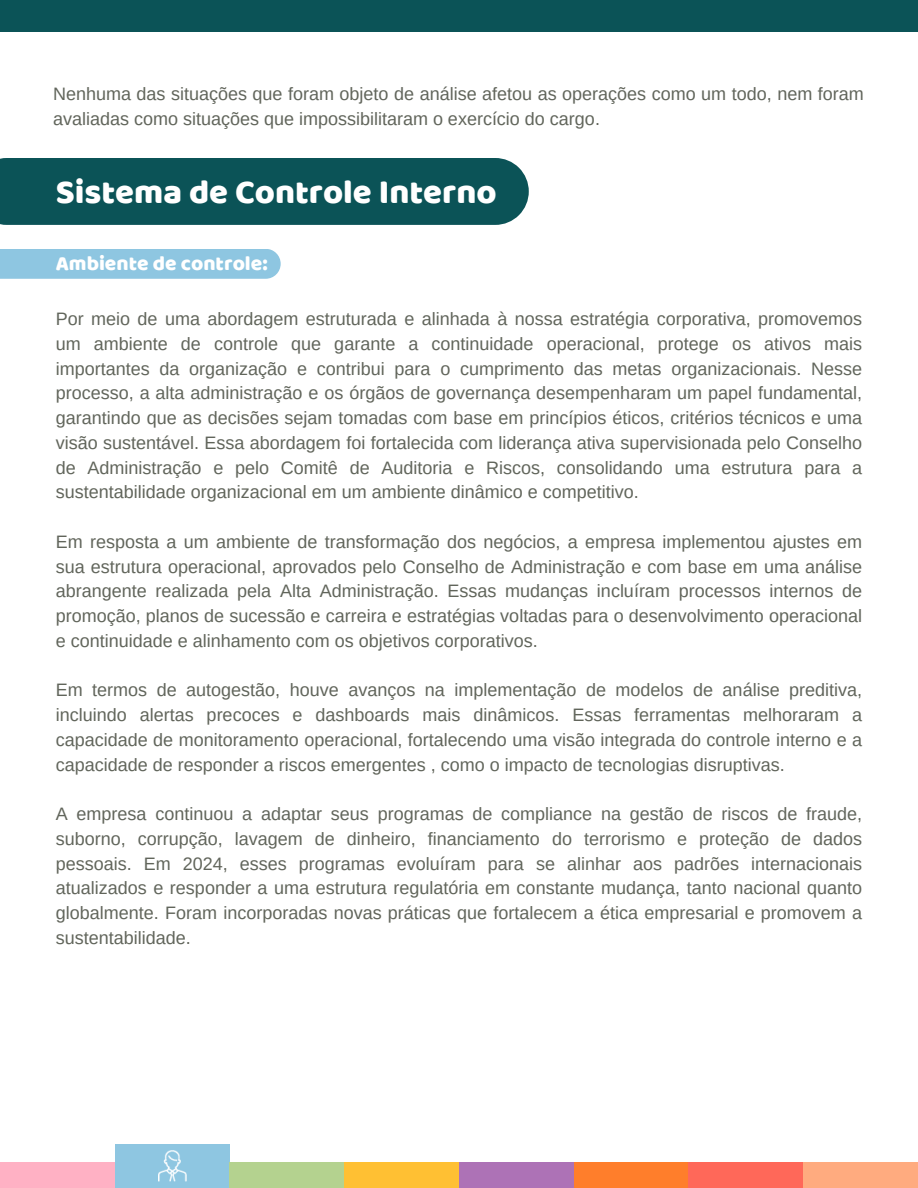
<style>
.page{position:relative;width:918px;height:1188px;background:#fff}
.page>*{position:absolute;margin:0;border:0;box-sizing:border-box;transform-origin:0 0}
.t1{font:34.5px "Baloo Chettan";color:#fff}
.t2{font:21px "Baloo Chettan";color:#fff}
.t3{font:18px/24.8px "Arimo";color:#61655b;text-align:justify}
</style>
<div class="page">
<div style="left:0;top:0;width:918px;height:32px;background:#0b5357"></div>
<div style="left:0;top:1163px;width:115px;height:25px;background:#ffb1c4"></div>
<div style="left:115px;top:1144px;width:114px;height:44px;background:#8ec6e1"></div>
<div style="left:230px;top:1163px;width:114px;height:25px;background:#b4d28f"></div>
<div style="left:344px;top:1163px;width:115px;height:25px;background:#ffc033"></div>
<div style="left:459px;top:1163px;width:115px;height:25px;background:#ad72b6"></div>
<div style="left:574px;top:1163px;width:114px;height:25px;background:#ff7e2b"></div>
<div style="left:688px;top:1163px;width:115px;height:25px;background:#ff6859"></div>
<div style="left:803px;top:1163px;width:115px;height:25px;background:#ffab7f"></div>
<img style="left:158px;top:1150px;width:28px;height:32px">
<div style="left:0;top:158px;width:529px;height:67px;background:#0b5357"></div>
<div style="left:0;top:249px;width:281px;height:30px;background:#8ec6e1"></div>
<p class="t3" style="left:53px;top:81px;width:812px">Nenhuma das situações que foram objeto de análise afetou as operações como um todo, nem foram avaliadas como situações que impossibilitaram o exercício do cargo.</p>
<h1 class="t1" style="left:56px;top:166px;width:442px">Sistema de Controle Interno</h1>
<h2 class="t2" style="left:56px;top:248px;width:214px">Ambiente de controle:</h2>
<p class="t3" style="left:56px;top:307px;width:808px">Por meio de uma abordagem estruturada e alinhada à nossa estratégia corporativa, promovemos um ambiente de controle que garante a continuidade operacional, protege os ativos mais importantes da organização e contribui para o cumprimento das metas organizacionais. Nesse processo, a alta administração e os órgãos de governança desempenharam um papel fundamental, garantindo que as decisões sejam tomadas com base em princípios éticos, critérios técnicos e uma visão sustentável. Essa abordagem foi fortalecida com liderança ativa supervisionada pelo Conselho de Administração e pelo Comitê de Auditoria e Riscos, consolidando uma estrutura para a sustentabilidade organizacional em um ambiente dinâmico e competitivo.</p>
<p class="t3" style="left:56px;top:529px;width:808px">Em resposta a um ambiente de transformação dos negócios, a empresa implementou ajustes em sua estrutura operacional, aprovados pelo Conselho de Administração e com base em uma análise abrangente realizada pela Alta Administração. Essas mudanças incluíram processos internos de promoção, planos de sucessão e carreira e estratégias voltadas para o desenvolvimento operacional e continuidade e alinhamento com os objetivos corporativos.</p>
<p class="t3" style="left:56px;top:678px;width:808px">Em termos de autogestão, houve avanços na implementação de modelos de análise preditiva, incluindo alertas precoces e dashboards mais dinâmicos. Essas ferramentas melhoraram a capacidade de monitoramento operacional, fortalecendo uma visão integrada do controle interno e a capacidade de responder a riscos emergentes , como o impacto de tecnologias disruptivas.</p>
<p class="t3" style="left:56px;top:802px;width:808px">A empresa continuou a adaptar seus programas de compliance na gestão de riscos de fraude, suborno, corrupção, lavagem de dinheiro, financiamento do terrorismo e proteção de dados pessoais. Em 2024, esses programas evoluíram para se alinhar aos padrões internacionais atualizados e responder a uma estrutura regulatória em constante mudança, tanto nacional quanto globalmente. Foram incorporadas novas práticas que fortalecem a ética empresarial e promovem a sustentabilidade.</p>
</div>
